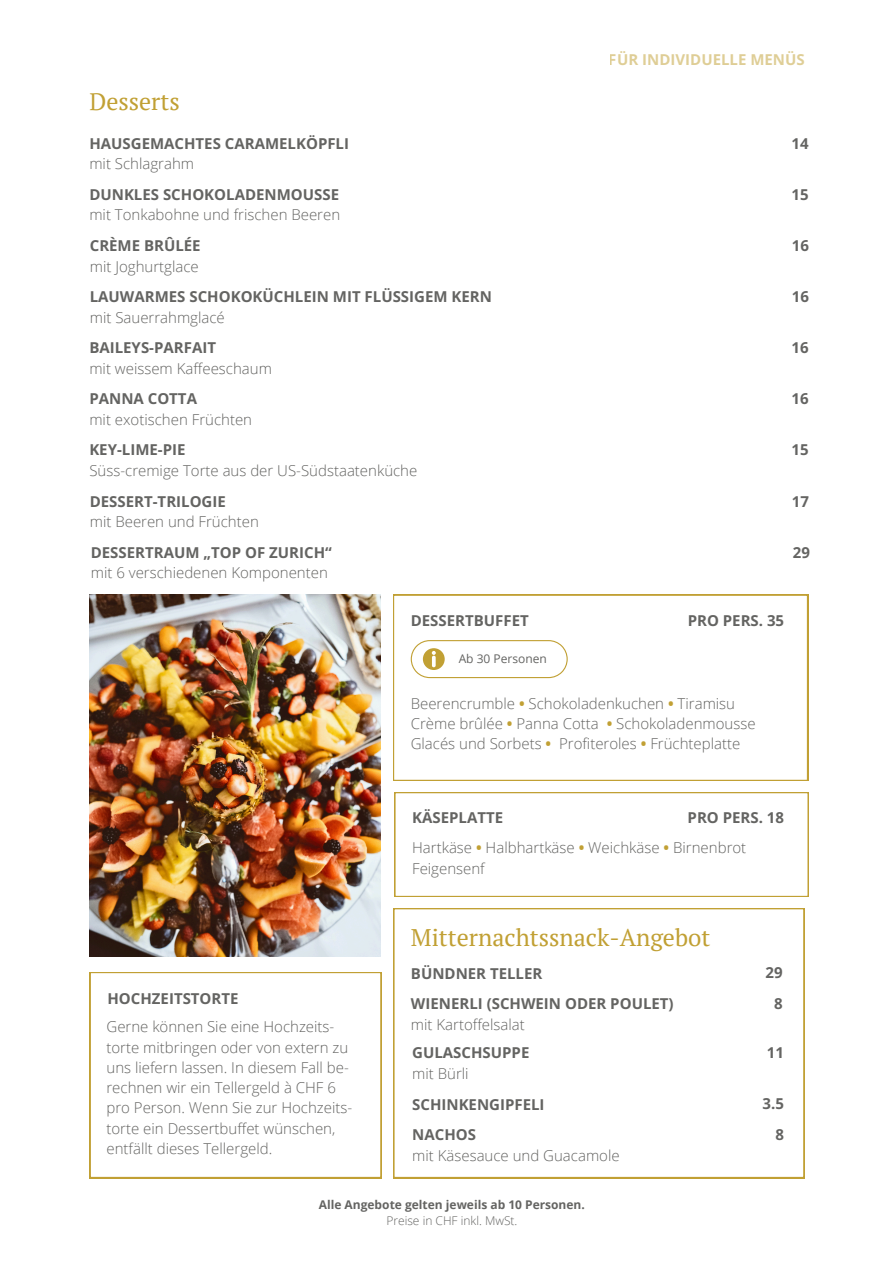
<style>
.page{position:relative;width:894px;height:1264px;background:#fff}
.page>*{position:absolute;margin:0;border:0;box-sizing:border-box;transform-origin:0 0}
.t1{font:24px "PT Serif";color:#c1a034}
.t2{font:300 15px/20.2px "Open Sans";color:#646462}
.t3{font:700 15px "Open Sans";color:#646462}
.t4{font:700 15px "Open Sans";color:#c1a034}
.t5{font:700 12px "Open Sans";color:#646462}
.t6{font:300 12px "Open Sans";color:#646462}
.t7{font:12px "Open Sans";color:#646462}
.s1{font-weight:700;color:#c1a034}
</style>
<div class="page">
<svg style="left:393px;top:594px;width:414px;height:186px"></svg>
<svg style="left:410px;top:640px;width:157px;height:38px"></svg>
<svg style="left:394px;top:792px;width:414px;height:104px"></svg>
<svg style="left:393px;top:908px;width:411px;height:269px"></svg>
<img style="left:89px;top:594px;width:292px;height:362px">
<svg style="left:90px;top:972px;width:291px;height:205px"></svg>
<p class="t4" style="left:608px;top:49px;width:197px">FÜR INDIVIDUELLE MENÜS</p>
<h2 class="t1" style="left:89px;top:85px;width:92px">Desserts</h2>
<p class="t3" style="left:89px;top:133px;width:261px">HAUSGEMACHTES CARAMELKÖPFLI</p>
<p class="t2" style="left:89px;top:153px;width:106px">mit Schlagrahm</p>
<h1 class="t3" style="left:791px;top:133px;width:19px">14</h1>
<p class="t3" style="left:89px;top:184px;width:251px">DUNKLES SCHOKOLADENMOUSSE</p>
<p class="t2" style="left:89px;top:204px;width:252px">mit Tonkabohne und frischen Beeren</p>
<p class="t3" style="left:791px;top:184px;width:19px">15</p>
<p class="t3" style="left:90px;top:235px;width:112px">CRÈME BRÛLÉE</p>
<p class="t2" style="left:90px;top:255px;width:110px">mit Joghurtglace</p>
<p class="t3" style="left:791px;top:235px;width:19px">16</p>
<p class="t3" style="left:90px;top:286px;width:403px">LAUWARMES SCHOKOKÜCHLEIN MIT FLÜSSIGEM KERN</p>
<p class="t2" style="left:90px;top:307px;width:136px">mit Sauerrahmglacé</p>
<p class="t3" style="left:791px;top:286px;width:19px">16</p>
<p class="t3" style="left:89px;top:337px;width:128px">BAILEYS-PARFAIT</p>
<p class="t2" style="left:89px;top:358px;width:184px">mit weissem Kaffeeschaum</p>
<h2 class="t3" style="left:791px;top:337px;width:19px">16</h2>
<p class="t3" style="left:89px;top:388px;width:109px">PANNA COTTA</p>
<p class="t2" style="left:89px;top:409px;width:164px">mit exotischen Früchten</p>
<p class="t3" style="left:791px;top:388px;width:19px">16</p>
<p class="t3" style="left:89px;top:439px;width:98px">KEY-LIME-PIE</p>
<p class="t2" style="left:89px;top:460px;width:329px">Süss-cremige Torte aus der US-Südstaatenküche</p>
<p class="t3" style="left:791px;top:439px;width:19px">15</p>
<p class="t3" style="left:90px;top:491px;width:137px">DESSERT-TRILOGIE</p>
<p class="t2" style="left:90px;top:511px;width:170px">mit Beeren und Früchten</p>
<h5 class="t3" style="left:791px;top:490px;width:19px">17</h5>
<p class="t3" style="left:91px;top:542px;width:242px">DESSERTRAUM „TOP OF ZURICH“</p>
<p class="t2" style="left:91px;top:562px;width:238px">mit 6 verschiedenen Komponenten</p>
<p class="t3" style="left:792px;top:541px;width:19px">29</p>
<p class="t3" style="left:410px;top:610px;width:119px">DESSERTBUFFET</p>
<p class="t3" style="left:687px;top:610px;width:98px">PRO PERS. 35</p>
<p class="t7" style="left:458px;top:650px;width:90px">Ab 30 Personen</p>
<p class="t2" style="left:410px;top:692px;width:346px">Beerencrumble <span class="s1">•</span> Schokoladenkuchen <span class="s1">•</span> Tiramisu<br>Crème brûlée <span class="s1">•</span> Panna Cotta <span class="s1">•</span> Schokoladenmousse</p>
<p class="t2" style="left:410px;top:733px;width:331px">Glacés und Sorbets <span class="s1">•</span> Profiteroles <span class="s1">•</span> Früchteplatte</p>
<p class="t3" style="left:412px;top:807px;width:92px">KÄSEPLATTE</p>
<h2 class="t3" style="left:687px;top:807px;width:98px">PRO PERS. 18</h2>
<p class="t3" style="left:107px;top:987px;width:133px">HOCHZEITSTORTE</p>
<h4 class="t2" style="left:106px;top:1016px;width:247px">Gerne können Sie eine Hochzeits&shy;torte mitbringen oder von extern zu uns liefern lassen. In diesem Fall be&shy;rechnen wir ein Tellergeld à CHF 6 pro Person. Wenn Sie zur Hochzeits&shy;torte ein Dessertbuffet wünschen, entfällt dieses Tellergeld.</h4>
<p class="t2" style="left:412px;top:837px;width:335px">Hartkäse <span class="s1">•</span> Halbhartkäse <span class="s1">•</span> Weichkäse <span class="s1">•</span> Birnenbrot</p>
<h2 class="t2" style="left:412px;top:857px;width:74px">Feigensenf</h2>
<h5 class="t1" style="left:411px;top:921px;width:301px">Mitternachtssnack-Angebot</h5>
<p class="t3" style="left:411px;top:962px;width:133px">BÜNDNER TELLER</p>
<p class="t3" style="left:765px;top:962px;width:19px">29</p>
<p class="t3" style="left:411px;top:993px;width:264px">WIENERLI (SCHWEIN ODER POULET)</p>
<p class="t2" style="left:411px;top:1013px;width:115px">mit Kartoffelsalat</p>
<h1 class="t3" style="left:774px;top:993px;width:10px">8</h1>
<p class="t3" style="left:412px;top:1042px;width:119px">GULASCHSUPPE</p>
<p class="t2" style="left:412px;top:1062px;width:58px">mit Bürli</p>
<p class="t3" style="left:766px;top:1042px;width:19px">11</p>
<p class="t3" style="left:412px;top:1093px;width:134px">SCHINKENGIPFELI</p>
<p class="t3" style="left:762px;top:1093px;width:23px">3.5</p>
<p class="t3" style="left:412px;top:1124px;width:65px">NACHOS</p>
<p class="t2" style="left:412px;top:1144px;width:209px">mit Käsesauce und Guacamole</p>
<p class="t3" style="left:775px;top:1124px;width:10px">8</p>
<h2 class="t5" style="left:319px;top:1195px;width:267px">Alle Angebote gelten jeweils ab 10 Personen.</h2>
<h2 class="t6" style="left:386px;top:1211px;width:132px">Preise in CHF inkl. MwSt.</h2>
</div>
